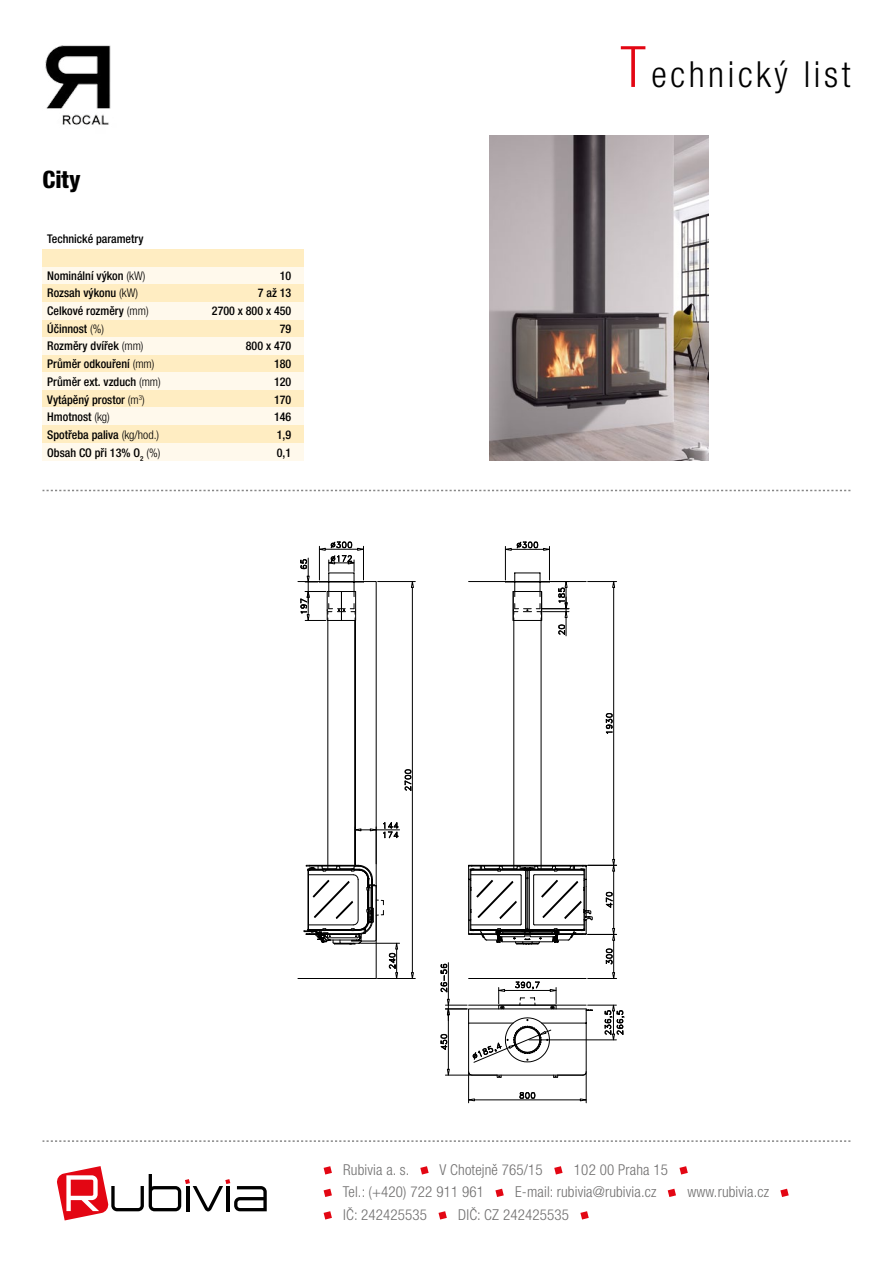
<style>
.page{position:relative;width:893px;height:1263px;background:#fff}
.page>*{position:absolute;margin:0;border:0;box-sizing:border-box;transform-origin:0 0}
.t1{font:300 condensed 36px "Helvetica Neue CE";letter-spacing:.1em;color:#000}
.t2{font:800 condensed 24px "Helvetica Neue CE";color:#000}
.t3{font:300 condensed 15px "Helvetica Neue CE";letter-spacing:.01em;color:#706f6f}
.t4{font:500 condensed 12px/17.7px "Helvetica Neue CE";color:#000;text-align:right}
.s1{font-weight:300}
.s2{font-size:57px;color:#e30613}
</style>
<div class="page">
<svg style="left:57px;top:1166px;width:210px;height:54px"></svg>
<svg style="left:324px;top:1166px;width:8px;height:8px"></svg>
<svg style="left:420px;top:1166px;width:9px;height:8px"></svg>
<svg style="left:554px;top:1166px;width:9px;height:8px"></svg>
<svg style="left:679px;top:1166px;width:9px;height:8px"></svg>
<svg style="left:324px;top:1189px;width:8px;height:8px"></svg>
<svg style="left:495px;top:1189px;width:9px;height:8px"></svg>
<svg style="left:668px;top:1189px;width:8px;height:8px"></svg>
<svg style="left:780px;top:1189px;width:9px;height:8px"></svg>
<svg style="left:324px;top:1211px;width:8px;height:8px"></svg>
<svg style="left:438px;top:1211px;width:9px;height:8px"></svg>
<svg style="left:580px;top:1211px;width:9px;height:8px"></svg>
<svg style="left:43px;top:490px;width:807px;height:1px"></svg>
<svg style="left:43px;top:1140px;width:807px;height:2px"></svg>
<div style="left:43px;top:267px;width:261px;height:18px;background:#fff9ec"></div>
<div style="left:43px;top:285px;width:261px;height:17px;background:#ffedc2"></div>
<div style="left:43px;top:302px;width:261px;height:18px;background:#fff9ec"></div>
<div style="left:43px;top:320px;width:261px;height:17px;background:#ffedc2"></div>
<div style="left:43px;top:337px;width:261px;height:18px;background:#fff9ec"></div>
<div style="left:43px;top:355px;width:261px;height:17px;background:#ffedc2"></div>
<div style="left:43px;top:372px;width:261px;height:18px;background:#fff9ec"></div>
<div style="left:43px;top:390px;width:261px;height:18px;background:#ffedc2"></div>
<div style="left:43px;top:408px;width:261px;height:17px;background:#fff9ec"></div>
<div style="left:43px;top:425px;width:261px;height:18px;background:#ffedc2"></div>
<div style="left:43px;top:443px;width:261px;height:17px;background:#fff9ec"></div>
<div style="left:43px;top:249px;width:261px;height:18px;background:#ffedc2"></div>
<svg style="left:297px;top:541px;width:328px;height:563px"></svg>
<img style="left:45px;top:45px;width:66px;height:80px">
<img style="left:489px;top:135px;width:219px;height:326px">
<h2 class="t2" style="left:43px;top:166px;width:40px">City</h2>
<p class="t4" style="left:47px;top:230px;width:98px">Technické parametry</p>
<p class="t4" style="left:47px;top:267px;width:115px;text-align:left">Nominální výkon <span class="s1">(kW)<br></span>Rozsah výkonu <span class="s1">(kW)<br></span>Celkové rozměry <span class="s1">(mm)<br></span>Účinnost <span class="s1">(%)<br></span>Rozměry dvířek <span class="s1">(mm)<br></span>Průměr odkouření <span class="s1">(mm)<br></span>Průměr ext. vzduch <span class="s1">(mm)<br></span>Vytápěný prostor <span class="s1">(m</span><sup>3</sup><span class="s1">)<br></span>Hmotnost <span class="s1">(kg)<br></span>Spotřeba paliva <span class="s1">(kg/hod.)<br></span>Obsah CO při 13% O<sub>2</sub> <span class="s1">(%)</span></p>
<p class="t4" style="left:212px;top:267px;width:81px">10<br>7 až 13<br>2700 x 800 x 450<br>79<br>800 x 470<br>180<br>120<br>170<br>146<br>1,9<br>0,1</p>
<h1 class="t1" style="left:620px;top:54px;width:231px"><span class="s2">T</span>echnický list</h1>
<p class="t3" style="left:343px;top:1161px;width:68px">Rubivia a. s.</p>
<p class="t3" style="left:439px;top:1161px;width:105px">V Chotejně 765/15</p>
<p class="t3" style="left:574px;top:1161px;width:96px">102 00 Praha 15</p>
<p class="t3" style="left:343px;top:1183px;width:143px">Tel.: (+420) 722 911 961</p>
<p class="t3" style="left:515px;top:1183px;width:143px">E-mail: rubivia@rubivia.cz</p>
<p class="t3" style="left:687px;top:1183px;width:83px">www.rubivia.cz</p>
<p class="t3" style="left:343px;top:1206px;width:85px">IČ: 242425535</p>
<p class="t3" style="left:458px;top:1206px;width:112px">DIČ: CZ 242425535</p>
</div>
